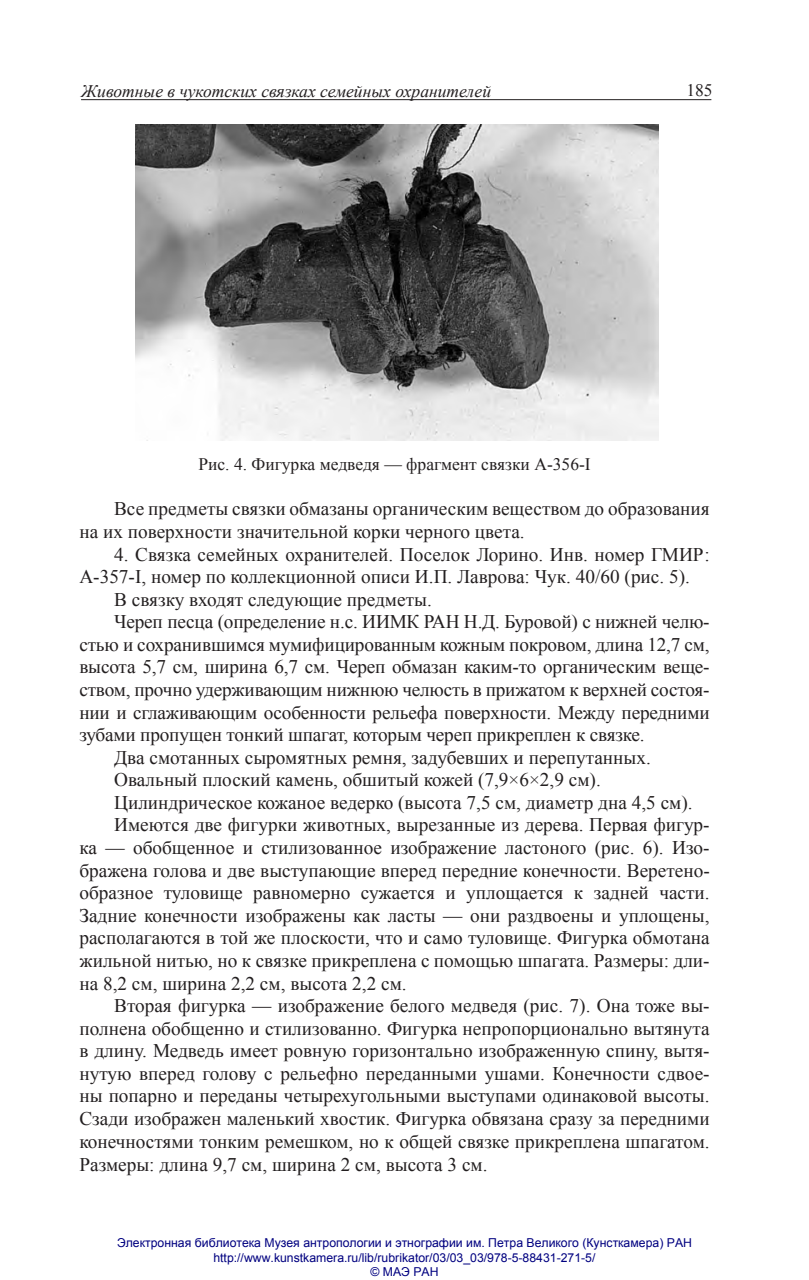
<style>
.page{position:relative;width:809px;height:1280px;background:#fff}
.page>*{position:absolute;margin:0;border:0;box-sizing:border-box;transform-origin:0 0}
.текст{font:19.25px/22.6px "Times New Roman";color:#231f20;text-align:justify}
.рисунок{font:17.5px "Times New Roman";color:#231f20}
.t1{font:italic 17.5px "Times New Roman";color:#231f20}
.t2{font:12.25px/14.7px "Arial";color:#000080;text-align:center}
</style>
<div class="page">
<hr style="left:81px;top:99px;width:630px;height:1px;background:#231f20">
<img style="left:135px;top:124px;width:523px;height:316px">
<p class="t1" style="left:81px;top:79px;width:411px">Животные в чукотских связках семейных охранителей</p>
<p class="рисунок" style="left:686px;top:79px;width:28px">185</p>
<p class="рисунок" style="left:198px;top:453px;width:394px">Рис. 4. Фигурка медведя — фрагмент связки А-356-I</p>
<p class="текст" style="left:79px;top:497px;width:631px;text-indent:35px">Все предметы связки обмазаны органическим веществом до образования на их поверхности значительной корки черного цвета.</p>
<p class="текст" style="left:79px;top:542px;width:632px;text-indent:35px">4. Связка семейных охранителей. Поселок Лорино. Инв. номер ГМИР:<br>А-357-I, номер по коллекционной описи И.П. Лаврова: Чук. 40/60 (рис. 5).</p>
<p class="текст" style="left:114px;top:588px;width:319px">В связку входят следующие предметы.</p>
<p class="текст" style="left:79px;top:610px;width:631px;text-indent:35px">Череп песца (определение н.с. ИИМК РАН Н.Д. Буровой) с нижней челю&shy;стью и сохранившимся мумифицированным кожным покровом, длина 12,7 см, высота 5,7 см, ширина 6,7 см. Череп обмазан каким-то органическим веще&shy;ством, прочно удерживающим нижнюю челюсть в прижатом к верхней состоя&shy;нии и сглаживающим особенности рельефа поверхности. Между передними зубами пропущен тонкий шпагат, которым череп прикреплен к связке.</p>
<p class="текст" style="left:114px;top:746px;width:538px">Два смотанных сыромятных ремня, задубевших и перепутанных.</p>
<p class="текст" style="left:114px;top:768px;width:488px">Овальный плоский камень, обшитый кожей (7,9×6×2,9 см).</p>
<p class="текст" style="left:114px;top:791px;width:580px">Цилиндрическое кожаное ведерко (высота 7,5 см, диаметр дна 4,5 см).</p>
<p class="текст" style="left:79px;top:813px;width:632px;text-indent:35px">Имеются две фигурки животных, вырезанные из дерева. Первая фигур&shy;ка — обобщенное и стилизованное изображение ластоного (рис. 6). Изо&shy;бражена голова и две выступающие вперед передние конечности. Веретено&shy;образное туловище равномерно сужается и уплощается к задней части.<br>Задние конечности изображены как ласты — они раздвоены и уплощены, располагаются в той же плоскости, что и само туловище. Фигурка обмотана жильной нитью, но к связке прикреплена с помощью шпагата. Размеры: дли&shy;на 8,2 см, ширина 2,2 см, высота 2,2 см.</p>
<p class="текст" style="left:79px;top:994px;width:632px;text-indent:35px">Вторая фигурка — изображение белого медведя (рис. 7). Она тоже вы&shy;полнена обобщенно и стилизованно. Фигурка непропорционально вытянута в длину. Медведь имеет ровную горизонтально изображенную спину, вытя&shy;нутую вперед голову с рельефно переданными ушами. Конечности сдвое&shy;ны попарно и переданы четырехугольными выступами одинаковой высоты.<br>Сзади изображен маленький хвостик. Фигурка обвязана сразу за передними конечностями тонким ремешком, но к общей связке прикреплена шпагатом.<br>Размеры: длина 9,7 см, ширина 2 см, высота 3 см.</p>
<p class="t2" style="left:117px;top:1235px;width:576px">Электронная библиотека Музея антропологии и этнографии им. Петра Великого (Кунсткамера) РАН http://www.kunstkamera.ru/lib/rubrikator/03/03_03/978-5-88431-271-5/<br>© МАЭ РАН</p>
</div>
